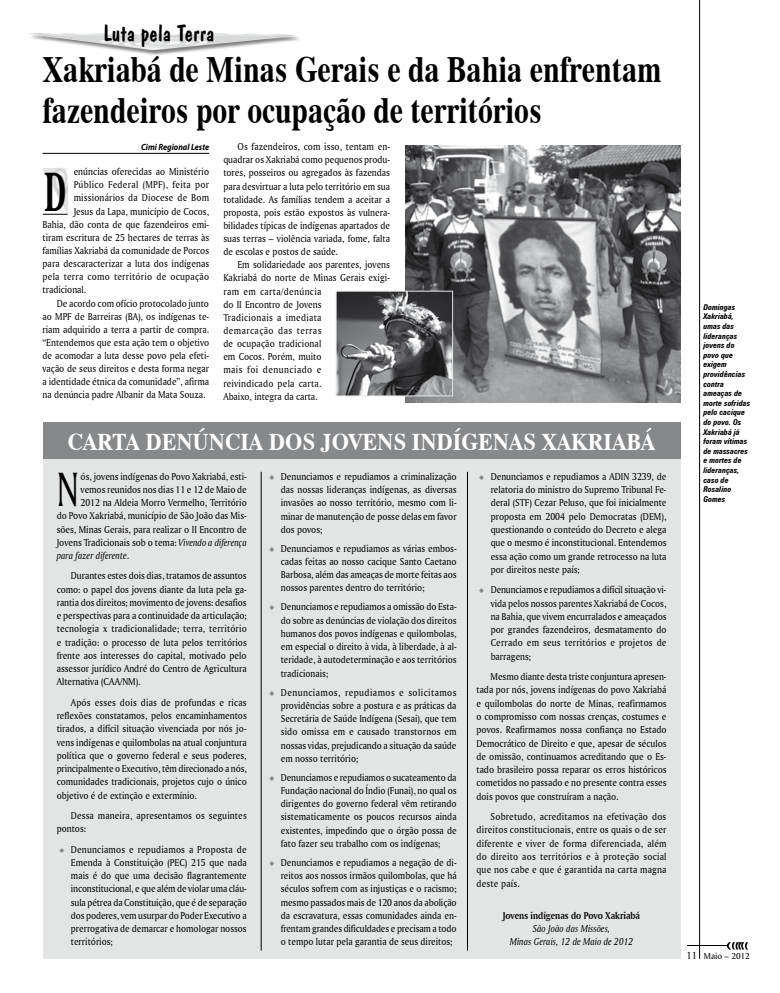
<style>
.page{position:relative;width:780px;height:993px;background:#fff}
.page>*{position:absolute;margin:0;border:0;box-sizing:border-box;transform-origin:0 0}
.t1{font:700 56.9px "Dutch 801 BT";color:#000;scale:.53 1}
.t2{font:50.6px "Amerigo BT Roman A";color:#000;scale:.7 1}
.t3{font:700 37px/40.7px "Dutch 801 BT";color:#000;scale:.8 1}
.t4{font:700 24px "Dutch 801 BT";color:#fff;scale:.92 1}
.t5{font:24px "Dom Casual BT";color:#000}
.t6{font:10.5px/13.2px "Amerigo BT Roman A";color:#000;text-align:justify;scale:.9 1}
.t7{font:10.5px/13.3px "Amerigo BT Italic A";color:#000;text-align:center;scale:.9 1}
.t8{font:10.5px "Amerigo BT Roman A";letter-spacing:.025em;color:#000;scale:.9 1}
.t9{font:10.5px "Amerigo BT Bold A";color:#000;scale:.9 1}
.t10{font:10.5px "Amerigo BT Roman A";letter-spacing:.035em;color:#000;scale:.9 1}
.t11{font:10.5px "Amerigo BT Roman A";letter-spacing:.02em;color:#000;scale:.9 1}
.t12{font:italic 700 9px "Myriad Pro";color:#000;scale:.9 1}
.t13{font:9px "Amerigo BT Roman A";color:#000}
.t14{font:italic 700 condensed 8px/9.6px "Zurich BT";color:#000}
.s1{font-family:"Amerigo BT Italic A"}
.s2{font-family:"Amerigo BT Roman A"}
.s3{font-family:"Dixieland Normal";font-size:7px;color:#87888a}
.s4{font-size:11px}
</style>
<div class="page">
<hr style="left:699px;top:0;width:1px;height:958px;background:#000">
<svg style="left:726px;top:942px;width:22px;height:7px"></svg>
<hr style="left:687px;top:945px;width:40px;height:1px;background:#000">
<img style="left:43px;top:168px;width:25px;height:47px">
<svg style="left:43px;top:214px;width:24px;height:1px"></svg>
<div style="left:43px;top:441px;width:637px;height:517px;background:#e3e4e4"></div>
<div style="left:28px;top:33px;width:273px;height:23px;background:#000;opacity:.5"></div>
<img style="left:28px;top:33px;width:268px;height:17px">
<img style="left:406px;top:146px;width:274px;height:256px">
<hr style="left:43px;top:153px;width:166px;height:1px;background:#000">
<div style="left:43px;top:422px;width:637px;height:36px;background:#87888a"></div>
<hr style="left:261px;top:471px;width:1px;height:479px;background:#000">
<hr style="left:467px;top:471px;width:1px;height:479px;background:#000">
<img style="left:337px;top:292px;width:114px;height:102px">
<div style="left:335px;top:290px;width:118px;height:106px;border:1px solid #e3e4e4"></div>
<h3 class="t5" style="left:103px;top:18px;width:112px">Luta pela Terra</h3>
<h3 class="t3" style="left:43px;top:49px;width:775px">Xakriabá de Minas Gerais e da Bahia enfrentam fazendeiros por ocupação de territórios</h3>
<p class="t12" style="left:141px;top:141px;width:77px">Cimi Regional Leste</p>
<p class="t6" style="left:74px;top:165px;width:152px">enúncias oferecidas ao Ministério</p>
<p class="t10" style="left:74px;top:178px;width:152px">Público Federal (MPF), feita por</p>
<p class="t11" style="left:74px;top:191px;width:152px">missionários da Diocese de Bom</p>
<p class="t6" style="left:74px;top:204px;width:152px">Jesus da Lapa, município de Cocos,</p>
<p class="t6" style="left:43px;top:217px;width:187px">Bahia, dão conta de que fazendeiros emi-</p>
<p class="t6" style="left:43px;top:230px;width:187px">tiram escritura de 25 hectares de terras às</p>
<p class="t6" style="left:43px;top:243px;width:187px">famílias Xakriabá da comunidade de Porcos</p>
<p class="t6" style="left:43px;top:257px;width:187px">para descaracterizar a luta dos indígenas</p>
<p class="t8" style="left:43px;top:270px;width:186px">pela terra como território de ocupação</p>
<p class="t6" style="left:43px;top:283px;width:50px">tradicional.</p>
<p class="t6" style="left:57px;top:296px;width:171px">De acordo com ofício protocolado junto</p>
<p class="t6" style="left:43px;top:309px;width:187px">ao MPF de Barreiras (BA), os indígenas te-</p>
<p class="t6" style="left:43px;top:322px;width:187px">riam adquirido a terra a partir de compra.</p>
<p class="t6" style="left:43px;top:335px;width:187px">“Entendemos que esta ação tem o objetivo</p>
<p class="t6" style="left:43px;top:348px;width:187px">de acomodar a luta desse povo pela efeti-</p>
<p class="t6" style="left:43px;top:362px;width:187px">vação de seus direitos e desta forma negar</p>
<p class="t6" style="left:43px;top:375px;width:187px">a identidade étnica da comunidade”, afirma</p>
<p class="t6" style="left:43px;top:388px;width:182px">na denúncia padre Albanir da Mata Souza.</p>
<p class="t6" style="left:223px;top:140px;width:187px;text-indent:14px">Os fazendeiros, com isso, tentam en&shy;quadrar os Xakriabá como pequenos produ&shy;tores, posseiros ou agregados às fazendas para desvirtuar a luta pelo território em sua totalidade. As famílias tendem a aceitar a proposta, pois estão expostos às vulnera&shy;bilidades típicas de indígenas apartados de suas terras – violência variada, fome, falta de escolas e postos de saúde.</p>
<p class="t6" style="left:223px;top:258px;width:187px;text-align:left;text-indent:14px">Em solidariedade aos parentes, jovens<br>Kakriabá do norte de Minas Gerais exigi&shy;ram em carta/denúncia<br>do II Encontro de Jovens<br>Tradicionais a imediata<br>demarcação das terras<br>de ocupação tradicional<br>em Cocos. Porém, muito<br>mais foi denunciado e<br>reivindicado pela carta.<br>Abaixo, integra da carta.</p>
<h1 class="t1" style="left:44px;top:157px;width:40px">D</h1>
<h3 class="t4" style="left:68px;top:427px;width:169px">Carta denúncia</h3>
<h3 class="t4" style="left:269px;top:427px;width:260px">dos Jovens indígenas</h3>
<h3 class="t4" style="left:541px;top:427px;width:125px">Xakriabá</h3>
<p class="t6" style="left:57px;top:469px;width:213px;text-align:right">ós, jovens indígenas do Povo Xakriabá, esti&shy;vemos reunidos nos dias 11 e 12 de Maio de<br>2012 na Aldeia Morro Vermelho, Território<br>do Povo Xakriabá, município de São João das Mis&shy;sões, Minas Gerais, para realizar o II Encontro de Jovens Tradicionais sob o tema: <span class="s1">Vivendo a diferença</span></p>
<p class="t7" style="left:57px;top:548px;width:82px">para fazer diferente<span class="s2">.</span></p>
<p class="t6" style="left:57px;top:569px;width:213px;text-indent:14px">Durantes estes dois dias, tratamos de assuntos como: o papel dos jovens diante da luta pela ga&shy;rantia dos direitos; movimento de jovens: desafios e perspectivas para a continuidade da articulação; tecnologia x tradicionalidade; terra, território e tradição: o processo de luta pelos territórios frente aos interesses do capital, motivado pelo assessor jurídico André do Centro de Agricultura Alternativa (CAA/NM).</p>
<p class="t6" style="left:57px;top:695px;width:213px;text-indent:14px">Após esses dois dias de profundas e ricas reflexões constatamos, pelos encaminhamentos tirados, a difícil situação vivenciada por nós jo&shy;vens indígenas e quilombolas na atual conjuntura política que o governo federal e seus poderes, principalmente o Executivo, têm direcionado a nós, comunidades tradicionais, projetos cujo o único objetivo é de extinção e extermínio.</p>
<p class="t6" style="left:57px;top:808px;width:213px;text-indent:14px">Dessa maneira, apresentamos os seguintes pontos:</p>
<p class="t6" style="left:71px;top:842px;width:197px;text-indent:-11px"><span class="s3">U</span> Denunciamos e repudiamos a Proposta de Emenda à Constituição (PEC) 215 que nada mais é do que uma decisão flagrantemente inconstitucional, e que além de violar uma cláu&shy;sula pétrea da Constituição, que é de separação dos poderes, vem usurpar do Poder Executivo a prerrogativa de demarcar e homologar nossos territórios;</p>
<h2 class="t2" style="left:57px;top:458px;width:33px">N</h2>
<p class="t6" style="left:281px;top:469px;width:197px;text-indent:-11px"><span class="s3">U</span> Denunciamos e repudiamos a criminalização das nossas lideranças indígenas, as diversas invasões ao nosso território, mesmo com li&shy;minar de manutenção de posse delas em favor dos povos;</p>
<p class="t6" style="left:281px;top:541px;width:197px;text-indent:-11px"><span class="s3">U</span> Denunciamos e repudiamos as várias embos&shy;cadas feitas ao nosso cacique Santo Caetano Barbosa, além das ameaças de morte feitas aos nossos parentes dentro do território;</p>
<p class="t6" style="left:281px;top:600px;width:197px;text-indent:-11px"><span class="s3">U</span> Denunciamos e repudiamos a omissão do Esta&shy;do sobre as denúncias de violação dos direitos humanos dos povos indígenas e quilombolas, em especial o direito à vida, à liberdade, à al&shy;teridade, à autodeterminação e aos territórios tradicionais;</p>
<p class="t6" style="left:281px;top:685px;width:197px;text-indent:-11px"><span class="s3">U</span> Denunciamos, repudiamos e solicitamos providências sobre a postura e as práticas da Secretária de Saúde Indígena (Sesai), que tem sido omissa em e causado transtornos em nossas vidas, prejudicando a situação da saúde em nosso território;</p>
<p class="t6" style="left:281px;top:770px;width:197px;text-indent:-11px"><span class="s3">U</span> Denunciamos e repudiamos o sucateamento da Fundação nacional do Índio (Funai), no qual os dirigentes do governo federal vêm retirando sistematicamente os poucos recursos ainda existentes, impedindo que o órgão possa de fato fazer seu trabalho com os indígenas;</p>
<p class="t6" style="left:281px;top:855px;width:197px;text-indent:-11px"><span class="s3">U</span> Denunciamos e repudiamos a negação de di&shy;reitos aos nossos irmãos quilombolas, que há séculos sofrem com as injustiças e o racismo; mesmo passados mais de 120 anos da abolição da escravatura, essas comunidades ainda en&shy;frentam grandes dificuldades e precisam a todo o tempo lutar pela garantia de seus direitos;</p>
<p class="t6" style="left:490px;top:469px;width:197px;text-indent:-11px"><span class="s3">U</span> Denunciamos e repudiamos a ADIN 3239, de relatoria do ministro do Supremo Tribunal Fe&shy;deral (STF) Cezar Peluso, que foi inicialmente proposta em 2004 pelo Democratas (DEM), questionando o conteúdo do Decreto e alega que o mesmo é inconstitucional. Entendemos essa ação como um grande retrocesso na luta por direitos neste país;</p>
<p class="t6" style="left:490px;top:582px;width:197px;text-indent:-11px"><span class="s3">U</span> Denunciamos e repudiamos a difícil situação vi&shy;vida pelos nossos parentes Xakriabá de Cocos, na Bahia, que vivem encurralados e ameaçados por grandes fazendeiros, desmatamento do Cerrado em seus territórios e projetos de barragens;</p>
<p class="t6" style="left:476px;top:669px;width:213px;text-indent:14px">Mesmo diante desta triste conjuntura apresen&shy;tada por nós, jovens indígenas do povo Xakriabá e quilombolas do norte de Minas, reafirmamos o compromisso com nossas crenças, costumes e povos. Reafirmamos nossa confiança no Estado Democrático de Direito e que, apesar de séculos de omissão, continuamos acreditando que o Es&shy;tado brasileiro possa reparar os erros históricos cometidos no passado e no presente contra esses dois povos que construíram a nação.</p>
<p class="t6" style="left:476px;top:809px;width:213px;text-indent:14px">Sobretudo, acreditamos na efetivação dos direitos constitucionais, entre os quais o de ser diferente e viver de forma diferenciada, além do direito aos territórios e à proteção social que nos cabe e que é garantida na carta magna deste país.</p>
<p class="t9" style="left:503px;top:908px;width:154px">Jovens indígenas do Povo Xakriabá</p>
<p class="t7" style="left:510px;top:921px;width:139px">São João das Missões,<br>Minas Gerais, 12 de Maio de 2012</p>
<p class="t14" style="left:703px;top:302px;width:48px">Domingas<br>Xakriabá, umas das lideranças jovens do povo que exigem providências contra ameaças de morte sofridas pelo cacique do povo. Os<br>Xakriabá já foram vítimas de massacres e mortes de lideranças, caso de<br>Rosalino<br>Gomes</p>
<p class="t13" style="left:686px;top:949px;width:65px"><span class="s4">11</span> Maio – 2012</p>
</div>
